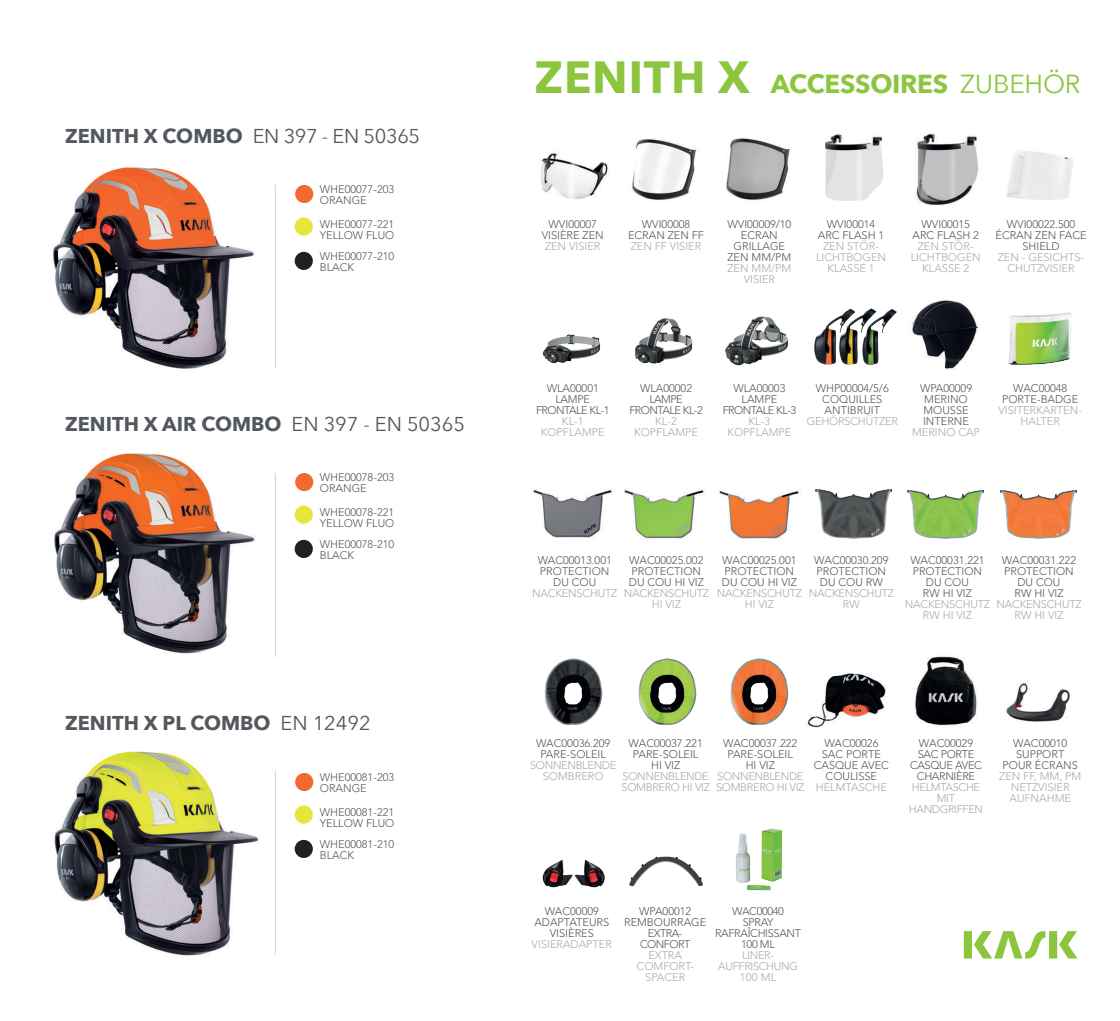
<style>
.page{position:relative;width:1120px;height:1021px;background:#fff}
.page>*{position:absolute;margin:0;border:0;box-sizing:border-box;transform-origin:0 0}
.t1{font:700 45px "Avenir Next";letter-spacing:.02em;color:#8bc63e}
.t2{font:700 26px "Avenir Next";letter-spacing:-.01em;color:#8bc63e}
.t3{font:700 20px "Avenir Next";color:#53585e}
.t4{font:20px "Avenir Next";letter-spacing:-.02em;color:#53585e}
.t5{font:300 11px/11px "Avenir LT Std";color:#53585e;text-align:center}
.t6{font:300 11px/11px "Avenir LT Std";color:#a8abac;text-align:center}
.t7{font:300 11px/11px "Avenir LT Std";letter-spacing:-.02em;color:#a8abac;text-align:center}
.t8{font:300 11px/11px "Avenir LT Std";letter-spacing:-.03em;color:#a8abac;text-align:center}
.t9{font:300 11px/11px "Avenir LT Std";letter-spacing:-.03em;color:#53585e;text-align:center}
.t10{font:300 11px/11px "Avenir LT Std";letter-spacing:-.02em;color:#53585e;text-align:center}
.t11{font:300 11px/11px "Avenir LT Std";letter-spacing:-.05em;color:#53585e;text-align:center}
.t12{font:300 11px/11px "Avenir LT Std";letter-spacing:-.025em;color:#a8abac;text-align:center}
.s1{font-weight:700}
.s2{font-weight:400}
</style>
<div class="page">
<svg style="left:964px;top:931px;width:113px;height:27px"></svg>
<hr style="left:275px;top:185px;width:1px;height:184px;background:#d2d3cf">
<hr style="left:275px;top:473px;width:1px;height:184px;background:#d2d3cf">
<hr style="left:275px;top:770px;width:1px;height:184px;background:#d2d3cf">
<div style="left:295px;top:473px;width:18px;height:18px;background:#f26a2f;border-radius:50%"></div>
<div style="left:295px;top:185px;width:18px;height:18px;background:#f26a2f;border-radius:50%"></div>
<div style="left:295px;top:773px;width:18px;height:18px;background:#f26a2f;border-radius:50%"></div>
<div style="left:295px;top:505px;width:18px;height:18px;background:#e4e53d;border-radius:50%"></div>
<div style="left:295px;top:217px;width:18px;height:19px;background:#e4e53d;border-radius:50%"></div>
<div style="left:295px;top:805px;width:18px;height:18px;background:#e4e53d;border-radius:50%"></div>
<div style="left:295px;top:540px;width:18px;height:18px;background:#231f20;border-radius:50%"></div>
<div style="left:295px;top:252px;width:18px;height:18px;background:#231f20;border-radius:50%"></div>
<div style="left:295px;top:839px;width:18px;height:19px;background:#231f20;border-radius:50%"></div>
<img style="left:54px;top:751px;width:205px;height:205px">
<img style="left:915px;top:656px;width:62px;height:70px">
<img style="left:540px;top:153px;width:68px;height:46px">
<img style="left:542px;top:334px;width:59px;height:30px">
<img style="left:726px;top:138px;width:64px;height:62px">
<img style="left:725px;top:316px;width:64px;height:50px">
<img style="left:542px;top:859px;width:63px;height:29px">
<img style="left:916px;top:134px;width:63px;height:71px">
<img style="left:912px;top:300px;width:66px;height:69px">
<img style="left:736px;top:828px;width:47px;height:63px">
<img style="left:632px;top:139px;width:65px;height:61px">
<img style="left:635px;top:318px;width:58px;height:46px">
<img style="left:1006px;top:683px;width:64px;height:39px">
<img style="left:638px;top:658px;width:59px;height:67px">
<img style="left:544px;top:658px;width:59px;height:67px">
<img style="left:730px;top:658px;width:59px;height:67px">
<img style="left:825px;top:134px;width:59px;height:67px">
<img style="left:629px;top:856px;width:74px;height:31px">
<img style="left:1006px;top:151px;width:67px;height:49px">
<img style="left:807px;top:673px;width:79px;height:55px">
<img style="left:1008px;top:312px;width:63px;height:53px">
<img style="left:624px;top:489px;width:80px;height:50px">
<img style="left:533px;top:489px;width:79px;height:49px">
<img style="left:815px;top:489px;width:77px;height:50px">
<img style="left:1000px;top:490px;width:77px;height:49px">
<img style="left:719px;top:490px;width:80px;height:49px">
<img style="left:907px;top:490px;width:77px;height:49px">
<img style="left:814px;top:309px;width:83px;height:56px">
<img style="left:835px;top:308px;width:42px;height:57px">
<img style="left:53px;top:167px;width:203px;height:202px">
<img style="left:54px;top:453px;width:201px;height:201px">
<h3 class="t4" style="left:65px;top:119px;width:356px"><span class="s1">ZENITH X COMBO</span> EN 397 - EN 50365</h3>
<p class="t5" style="left:320px;top:183px;width:76px;text-align:left">WHE00077-203<br>ORANGE</p>
<p class="t5" style="left:320px;top:218px;width:76px;text-align:left">WHE00077-221<br>YELLOW FLUO</p>
<p class="t5" style="left:320px;top:251px;width:76px;text-align:left">WHE00077-210<br>BLACK</p>
<h3 class="t3" style="left:65px;top:406px;width:401px">ZENITH X AIR COMBO <span class="s2">EN 397 - EN 50365</span></h3>
<p class="t5" style="left:320px;top:471px;width:76px;text-align:left">WHE00078-203<br>ORANGE</p>
<p class="t5" style="left:320px;top:506px;width:76px;text-align:left">WHE00078-221<br>YELLOW FLUO</p>
<p class="t5" style="left:320px;top:539px;width:76px;text-align:left">WHE00078-210<br>BLACK</p>
<h3 class="t3" style="left:65px;top:705px;width:307px">ZENITH X PL COMBO <span class="s2">EN 12492</span></h3>
<p class="t5" style="left:320px;top:771px;width:76px;text-align:left">WHE00081-203<br>ORANGE</p>
<p class="t5" style="left:320px;top:806px;width:76px;text-align:left">WHE00081-221<br>YELLOW FLUO</p>
<p class="t5" style="left:320px;top:838px;width:76px;text-align:left">WHE00081-210<br>BLACK</p>
<h1 class="t1" style="left:534px;top:38px;width:217px">ZENITH X</h1>
<h2 class="t2" style="left:771px;top:61px;width:311px">ACCESSOIRES <span class="s2">ZUBEHÖR</span></h2>
<p class="t5" style="left:542px;top:218px;width:63px">WVI00007<br>VISIÈRE ZEN</p>
<p class="t6" style="left:545px;top:240px;width:57px">ZEN VISIER</p>
<p class="t5" style="left:628px;top:218px;width:78px">WVI00008<br>ECRAN ZEN FF</p>
<p class="t6" style="left:631px;top:240px;width:72px">ZEN FF VISIER</p>
<p class="t5" style="left:727px;top:218px;width:65px">WVI00009/10<br>ECRAN<br>GRILLAGE<br>ZEN MM/PM</p>
<p class="t6" style="left:727px;top:262px;width:65px">ZEN MM/PM<br>VISIER</p>
<p class="t5" style="left:818px;top:218px;width:68px">WVI00014<br>ARC FLASH 1</p>
<p class="t6" style="left:816px;top:240px;width:72px">ZEN STÖR-<br>LICHTBOGEN<br>KLASSE 1</p>
<p class="t5" style="left:912px;top:218px;width:68px">WVI00015<br>ARC FLASH 2</p>
<p class="t6" style="left:910px;top:240px;width:72px">ZEN STÖR-<br>LICHTBOGEN<br>KLASSE 2</p>
<p class="t5" style="left:995px;top:218px;width:93px">WVI00022.500<br>ÉCRAN ZEN FACE<br>SHIELD</p>
<p class="t6" style="left:998px;top:251px;width:88px">ZEN - GESICHTS-<br>CHUTZVISIER</p>
<p class="t10" style="left:536px;top:383px;width:75px">WLA00001<br>LAMPE<br>FRONTALE KL-1</p>
<p class="t6" style="left:541px;top:416px;width:65px">KL-1<br>KOPFLAMPE</p>
<p class="t11" style="left:629px;top:383px;width:75px">WLA00002<br>LAMPE<br>FRONTALE KL-2</p>
<p class="t6" style="left:634px;top:416px;width:65px">KL-2<br>KOPFLAMPE</p>
<p class="t5" style="left:723px;top:383px;width:75px">WLA00003<br>LAMPE<br>FRONTALE KL-3</p>
<p class="t6" style="left:727px;top:416px;width:65px">KL-3<br>KOPFLAMPE</p>
<p class="t5" style="left:816px;top:383px;width:74px">WHP00004/5/6<br>COQUILLES<br>ANTIBRUIT</p>
<p class="t7" style="left:807px;top:416px;width:92px">GEHÖRSCHÜTZER</p>
<p class="t5" style="left:920px;top:383px;width:54px;text-align:left">WPA00009<br>MERINO<br>MOUSSE<br>INTERNE</p>
<p class="t6" style="left:912px;top:427px;width:69px">MERINO CAP</p>
<p class="t5" style="left:1002px;top:383px;width:78px">WAC00048<br>PORTE-BADGE</p>
<p class="t6" style="left:998px;top:405px;width:85px">VISITERKARTEN-<br>HALTER</p>
<p class="t5" style="left:538px;top:554px;width:76px">WAC00013.001<br>PROTECTION<br>DU COU</p>
<p class="t7" style="left:532px;top:587px;width:87px">NACKENSCHUTZ</p>
<p class="t5" style="left:629px;top:554px;width:76px;text-align:left">WAC00025.002<br>PROTECTION<br>DU COU HI VIZ</p>
<p class="t7" style="left:624px;top:587px;width:87px">NACKENSCHUTZ<br>HI VIZ</p>
<p class="t5" style="left:722px;top:554px;width:76px;text-align:left">WAC00025.001<br>PROTECTION<br>DU COU HI VIZ</p>
<p class="t7" style="left:717px;top:587px;width:87px">NACKENSCHUTZ<br>HI VIZ</p>
<p class="t5" style="left:814px;top:554px;width:76px">WAC00030.209<br>PROTECTION<br>DU COU RW</p>
<p class="t7" style="left:809px;top:587px;width:87px">NACKENSCHUTZ<br>RW</p>
<p class="t5" style="left:910px;top:554px;width:76px">WAC00031.221<br>PROTECTION<br>DU COU<br>RW HI VIZ</p>
<p class="t7" style="left:905px;top:598px;width:87px">NACKENSCHUTZ<br>RW HI VIZ</p>
<p class="t5" style="left:1002px;top:554px;width:76px">WAC00031.222<br>PROTECTION<br>DU COU<br>RW HI VIZ</p>
<p class="t7" style="left:996px;top:598px;width:87px">NACKENSCHUTZ<br>RW HI VIZ</p>
<p class="t5" style="left:536px;top:738px;width:76px">WAC00036.209<br>PARE-SOLEIL</p>
<p class="t12" style="left:530px;top:760px;width:88px">SONNENBLENDE<br>SOMBRERO</p>
<p class="t5" style="left:628px;top:738px;width:76px">WAC00037.221<br>PARE-SOLEIL<br>HI VIZ</p>
<p class="t8" style="left:621px;top:771px;width:90px;text-align:left">SONNENBLENDE<br>SOMBRERO HI VIZ</p>
<p class="t5" style="left:723px;top:738px;width:76px">WAC00037.222<br>PARE-SOLEIL<br>HI VIZ</p>
<p class="t8" style="left:716px;top:771px;width:90px;text-align:left">SONNENBLENDE<br>SOMBRERO HI VIZ</p>
<p class="t5" style="left:814px;top:738px;width:77px">WAC00026<br>SAC PORTE<br>CASQUE AVEC<br>COULISSE</p>
<p class="t6" style="left:816px;top:782px;width:73px">HELMTASCHE</p>
<p class="t9" style="left:910px;top:738px;width:74px">WAC00029<br>SAC PORTE<br>CASQUE AVEC<br>CHARNIÈRE</p>
<p class="t8" style="left:909px;top:782px;width:76px">HELMTASCHE<br>MIT<br>HANDGRIFFEN</p>
<p class="t5" style="left:1002px;top:738px;width:77px">WAC00010<br>SUPPORT<br>POUR ÉCRANS</p>
<p class="t6" style="left:999px;top:771px;width:83px">ZEN FF, MM, PM<br>NETZVISIER<br>AUFNAHME</p>
<p class="t5" style="left:534px;top:905px;width:76px">WAC00009<br>ADAPTATEURS<br>VISIÈRES</p>
<p class="t6" style="left:531px;top:938px;width:82px">VISIERADAPTER</p>
<p class="t5" style="left:624px;top:905px;width:84px">WPA00012<br>REMBOURRAGE<br>EXTRA-<br>CONFORT</p>
<p class="t6" style="left:636px;top:949px;width:59px">EXTRA<br>COMFORT-<br>SPACER</p>
<p class="t9" style="left:715px;top:905px;width:88px">WAC00040<br>SPRAY<br>RAFRAÎCHISSANT<br>100 ML</p>
<p class="t8" style="left:718px;top:949px;width:81px">LINER-<br>AUFFRISCHUNG<br>100 ML</p>
</div>
